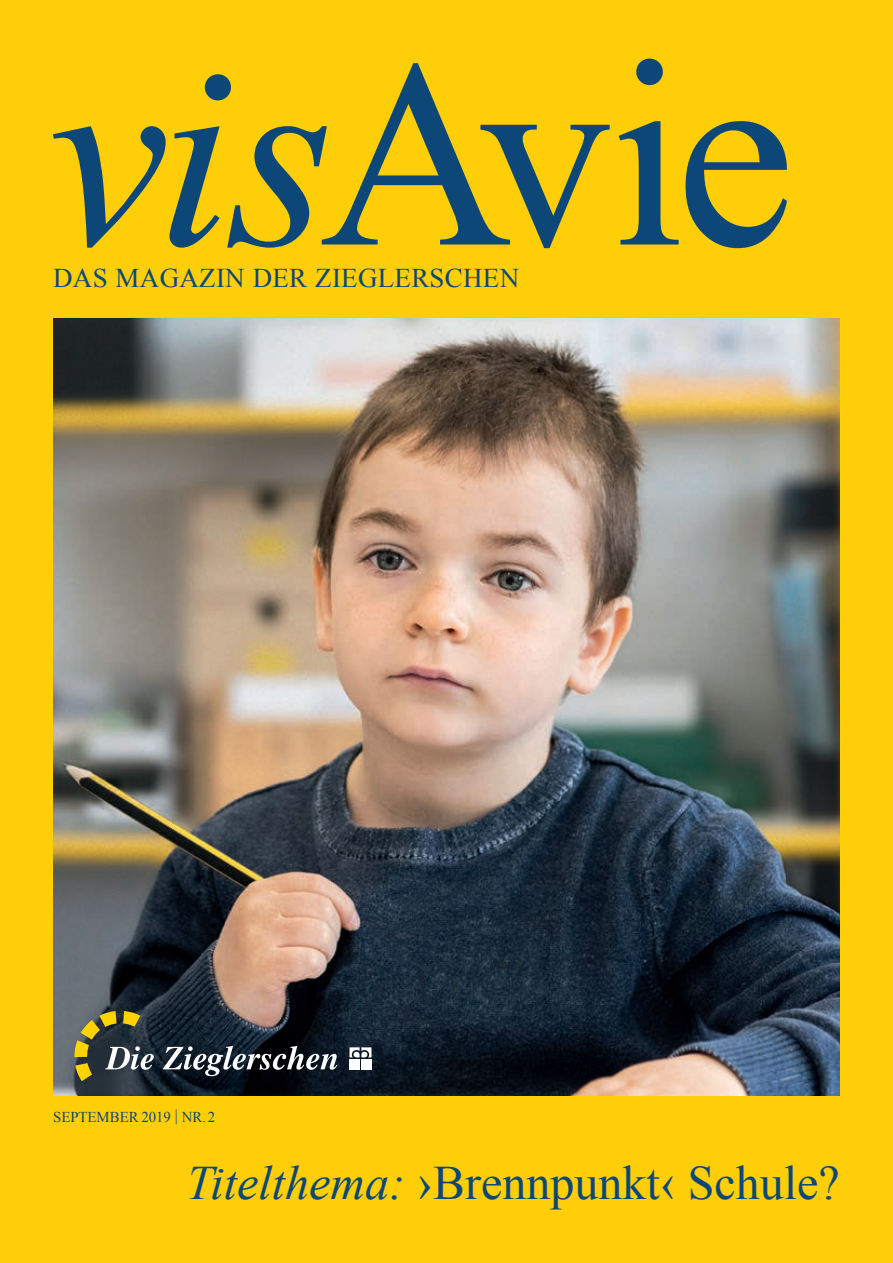
<style>
.page{position:relative;width:893px;height:1263px;background:#fece08}
.page>*{position:absolute;margin:0;border:0;box-sizing:border-box;transform-origin:0 0}
.t1{font:48px "Times New Roman";color:#0d4777}
.t2{font:27px "Times New Roman";letter-spacing:.01em;color:#0d4777}
.t3{font:15px "Times New Roman";letter-spacing:-.005em;color:#0d4777}
.s1{font-style:italic;font-size:16.5px}
.s2{font-style:italic}
</style>
<div class="page">
<img style="left:53px;top:319px;width:787px;height:776px">
<div style="left:349px;top:1059px;width:11px;height:10px;background:#fff"></div>
<div style="left:361px;top:1059px;width:10px;height:10px;background:#fff"></div>
<svg style="left:349px;top:1047px;width:22px;height:10px"></svg>
<svg style="left:163px;top:1046px;width:174px;height:30px;background:#4a5159"></svg>
<svg style="left:74px;top:1011px;width:80px;height:70px;background:#5e5f45"></svg>
<svg style="left:53px;top:59px;width:734px;height:189px"></svg>
<p class="t2" style="left:53px;top:260px;width:468px">DAS MAGAZIN DER ZIEGLERSCHEN</p>
<p class="t3" style="left:53px;top:1107px;width:164px">SEPTEMBER 2019 <span class="s1">|</span> NR.2</p>
<p class="t1" style="left:187px;top:1151px;width:655px"><span class="s2">Titelthema:</span> ›Brennpunkt‹ Schule?</p>
</div>
